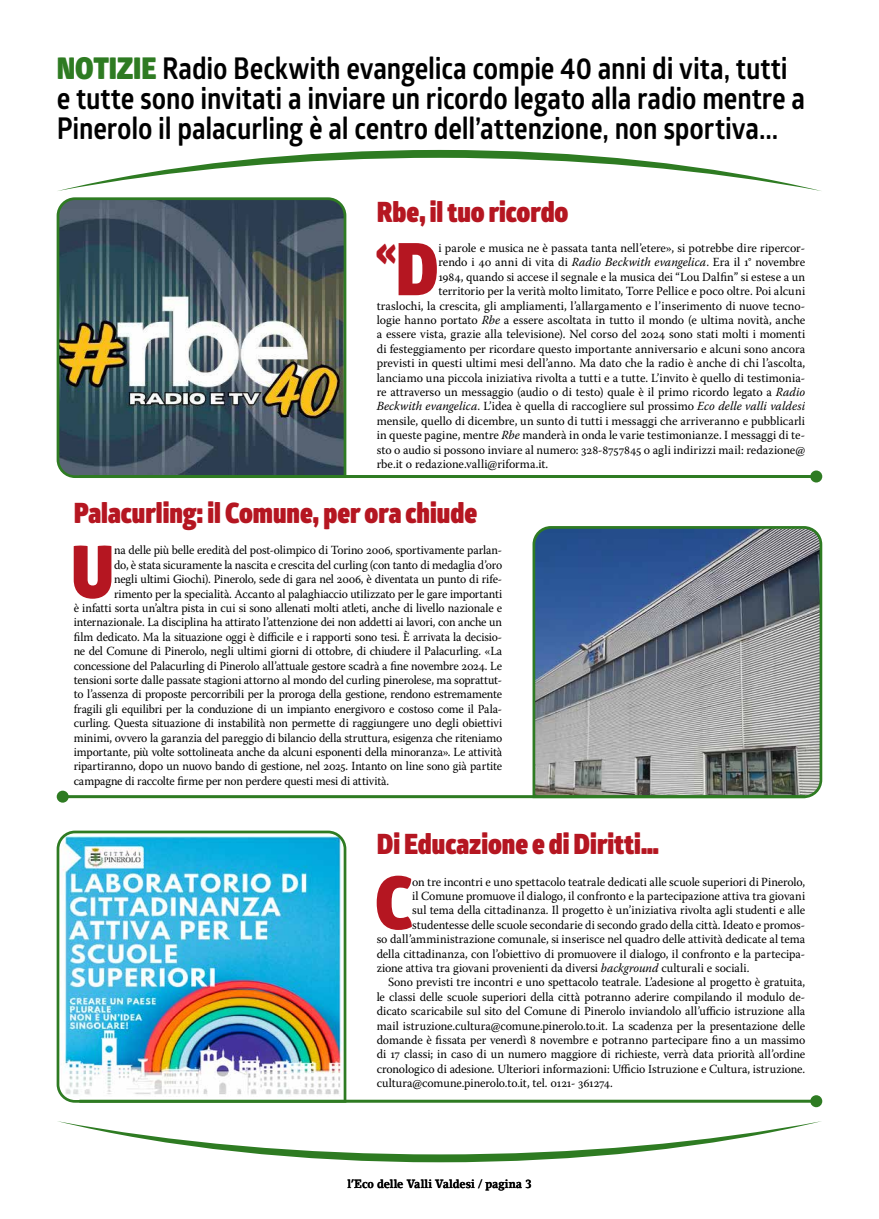
<style>
.page{position:relative;width:879px;height:1219px;background:#fff}
.page>*{position:absolute;margin:0;border:0;box-sizing:border-box;transform-origin:0 0}
.t1{font:900 72.4px "Glober";color:#b51621;scale:.88 1}
.t2{font:900 40.9px "Glober";color:#b51621;scale:.88 1}
.t3{font:700 30px/30px "Glober";letter-spacing:-.005em;color:#000;scale:.88 1}
.t4{font:900 28px "Glober";color:#b51621;scale:.88 1}
.t5{font:12.4px "Warnock Pro";letter-spacing:-.005em;color:#000;scale:.95 1}
.t6{font:12.4px "Warnock Pro";letter-spacing:-.005em;color:#000;scale:.96 1}
.t7{font:12.4px "Warnock Pro";letter-spacing:-.005em;color:#000}
.t8{font:italic 12.4px "Warnock Pro";letter-spacing:.005em;color:#000}
.t9{font:700 12px "Lino Letter Std";letter-spacing:-.005em;color:#000;scale:.88 1}
.s1{font-weight:900;color:#2e7b22}
.s2{font-size:72.4px}
.s3{font-style:italic}
.s4{font-style:normal}
</style>
<div class="page">
<svg style="left:58px;top:150px;width:763px;height:41px"></svg>
<svg style="left:58px;top:1121px;width:763px;height:41px"></svg>
<img style="left:56px;top:197px;width:291px;height:281px">
<hr style="left:79px;top:475px;width:737px;height:3px;background:#2e7b22">
<div style="left:810px;top:470px;width:12px;height:12px;background:#2e7b22;border-radius:50%"></div>
<svg style="left:531px;top:526px;width:292px;height:273px;background:#798592"></svg>
<hr style="left:63px;top:795px;width:742px;height:3px;background:#2e7b22">
<div style="left:57px;top:791px;width:12px;height:12px;background:#2e7b22;border-radius:50%"></div>
<img style="left:56px;top:830px;width:292px;height:273px">
<hr style="left:79px;top:1100px;width:737px;height:3px;background:#2e7b22">
<div style="left:810px;top:1095px;width:12px;height:12px;background:#2e7b22;border-radius:50%"></div>
<h3 class="t3" style="left:57px;top:53px;width:852px"><span class="s1">NOTIZIE</span> Radio Beckwith evangelica compie 40 anni di vita, tutti e tutte sono invitati a inviare un ricordo legato alla radio mentre a<br>Pinerolo il palacurling è al centro dell’attenzione, non sportiva...</h3>
<h3 class="t4" style="left:377px;top:191px;width:219px">Rbe, il tuo ricordo</h3>
<h2 class="t2" style="left:376px;top:219px;width:73px">«<span class="s2">D</span></h2>
<p class="t7" style="left:438px;top:240px;width:368px">i parole e musica ne è passata tanta nell’etere», si potrebbe dire ripercor-</p>
<p class="t7" style="left:438px;top:255px;width:368px">rendo i 40 anni di vita di <span class="s3">Radio Beckwith evangelica</span>. Era il 1° novembre</p>
<p class="t7" style="left:438px;top:269px;width:368px">1984, quando si accese il segnale e la musica dei “Lou Dalfin” si estese a un</p>
<p class="t7" style="left:438px;top:284px;width:368px">territorio per la verità molto limitato, Torre Pellice e poco oltre. Poi alcuni</p>
<p class="t7" style="left:377px;top:298px;width:430px">traslochi, la crescita, gli ampliamenti, l’allargamento e l’inserimento di nuove tecno-</p>
<p class="t7" style="left:377px;top:312px;width:430px">logie hanno portato <span class="s3">Rbe</span> a essere ascoltata in tutto il mondo (e ultima novità, anche</p>
<p class="t7" style="left:377px;top:327px;width:430px">a essere vista, grazie alla televisione). Nel corso del 2024 sono stati molti i momenti</p>
<p class="t7" style="left:377px;top:341px;width:430px">di festeggiamento per ricordare questo importante anniversario e alcuni sono ancora</p>
<p class="t7" style="left:377px;top:356px;width:430px">previsti in questi ultimi mesi dell’anno. Ma dato che la radio è anche di chi l’ascolta,</p>
<p class="t7" style="left:377px;top:370px;width:430px">lanciamo una piccola iniziativa rivolta a tutti e a tutte. L’invito è quello di testimonia-</p>
<p class="t7" style="left:377px;top:384px;width:430px">re attraverso un messaggio (audio o di testo) quale è il primo ricordo legato a <span class="s3">Radio</span></p>
<p class="t8" style="left:377px;top:399px;width:430px">Beckwith evangelica<span class="s4">. L’idea è quella di raccogliere sul prossimo</span> Eco delle valli valdesi</p>
<p class="t7" style="left:377px;top:413px;width:430px">mensile, quello di dicembre, un sunto di tutti i messaggi che arriveranno e pubblicarli</p>
<p class="t7" style="left:377px;top:428px;width:430px">in queste pagine, mentre <span class="s3">Rbe</span> manderà in onda le varie testimonianze. I messaggi di te-</p>
<p class="t7" style="left:377px;top:442px;width:430px">sto o audio si possono inviare al numero: 328-8757845 o agli indirizzi mail: redazione@</p>
<p class="t7" style="left:377px;top:456px;width:173px">rbe.it o redazione.valli@riforma.it.</p>
<h3 class="t4" style="left:74px;top:492px;width:460px">Palacurling: il Comune, per ora chiude</h3>
<h1 class="t1" style="left:71px;top:516px;width:50px">U</h1>
<p class="t5" style="left:114px;top:543px;width:410px">na delle più belle eredità del post-olimpico di Torino 2006, sportivamente parlan-</p>
<p class="t5" style="left:114px;top:557px;width:410px">do, è stata sicuramente la nascita e crescita del curling (con tanto di medaglia d’oro</p>
<p class="t5" style="left:114px;top:572px;width:410px">negli ultimi Giochi). Pinerolo, sede di gara nel 2006, è diventata un punto di rife-</p>
<p class="t5" style="left:114px;top:586px;width:410px">rimento per la specialità. Accanto al palaghiaccio utilizzato per le gare importanti</p>
<p class="t5" style="left:74px;top:600px;width:453px">è infatti sorta un’altra pista in cui si sono allenati molti atleti, anche di livello nazionale e</p>
<p class="t5" style="left:74px;top:615px;width:452px">internazionale. La disciplina ha attirato l’attenzione dei non addetti ai lavori, con anche un</p>
<p class="t5" style="left:74px;top:629px;width:452px">film dedicato. Ma la situazione oggi è difficile e i rapporti sono tesi. È arrivata la decisio-</p>
<p class="t5" style="left:74px;top:644px;width:453px">ne del Comune di Pinerolo, negli ultimi giorni di ottobre, di chiudere il Palacurling. «La</p>
<p class="t5" style="left:74px;top:658px;width:452px">concessione del Palacurling di Pinerolo all’attuale gestore scadrà a fine novembre 2024. Le</p>
<p class="t5" style="left:74px;top:672px;width:452px">tensioni sorte dalle passate stagioni attorno al mondo del curling pinerolese, ma soprattut-</p>
<p class="t5" style="left:74px;top:687px;width:452px">to l’assenza di proposte percorribili per la proroga della gestione, rendono estremamente</p>
<p class="t5" style="left:74px;top:701px;width:452px">fragili gli equilibri per la conduzione di un impianto energivoro e costoso come il Pala-</p>
<p class="t5" style="left:74px;top:716px;width:453px">curling. Questa situazione di instabilità non permette di raggiungere uno degli obiettivi</p>
<p class="t5" style="left:74px;top:730px;width:452px">minimi, ovvero la garanzia del pareggio di bilancio della struttura, esigenza che riteniamo</p>
<p class="t5" style="left:74px;top:744px;width:453px">importante, più volte sottolineata anche da alcuni esponenti della minoranza». Le attività</p>
<p class="t5" style="left:74px;top:759px;width:452px">ripartiranno, dopo un nuovo bando di gestione, nel 2025. Intanto on line sono già partite</p>
<p class="t5" style="left:74px;top:773px;width:334px">campagne di raccolte firme per non perdere questi mesi di attività.</p>
<h3 class="t4" style="left:377px;top:822px;width:323px">Di Educazione e di Diritti…</h3>
<h1 class="t1" style="left:375px;top:847px;width:43px">C</h1>
<p class="t6" style="left:412px;top:874px;width:411px">on tre incontri e uno spettacolo teatrale dedicati alle scuole superiori di Pinerolo,</p>
<p class="t6" style="left:412px;top:888px;width:411px">il Comune promuove il dialogo, il confronto e la partecipazione attiva tra giovani</p>
<p class="t6" style="left:412px;top:903px;width:411px">sul tema della cittadinanza. Il progetto è un’iniziativa rivolta agli studenti e alle</p>
<p class="t6" style="left:412px;top:917px;width:411px">studentesse delle scuole secondarie di secondo grado della città. Ideato e promos-</p>
<p class="t6" style="left:377px;top:932px;width:448px">so dall’amministrazione comunale, si inserisce nel quadro delle attività dedicate al tema</p>
<p class="t6" style="left:377px;top:946px;width:448px">della cittadinanza, con l’obiettivo di promuovere il dialogo, il confronto e la partecipa-</p>
<p class="t6" style="left:377px;top:960px;width:390px">zione attiva tra giovani provenienti da diversi <span class="s3">background</span> culturali e sociali.</p>
<p class="t6" style="left:388px;top:975px;width:436px">Sono previsti tre incontri e uno spettacolo teatrale. L’adesione al progetto è gratuita,</p>
<p class="t6" style="left:377px;top:989px;width:448px">le classi delle scuole superiori della città potranno aderire compilando il modulo de-</p>
<p class="t6" style="left:377px;top:1004px;width:448px">dicato scaricabile sul sito del Comune di Pinerolo inviandolo all’ufficio istruzione alla</p>
<p class="t6" style="left:377px;top:1018px;width:448px">mail istruzione.cultura@comune.pinerolo.to.it. La scadenza per la presentazione delle</p>
<p class="t6" style="left:377px;top:1032px;width:448px">domande è fissata per venerdì 8 novembre e potranno partecipare fino a un massimo</p>
<p class="t6" style="left:377px;top:1047px;width:448px">di 17 classi; in caso di un numero maggiore di richieste, verrà data priorità all’ordine</p>
<p class="t6" style="left:377px;top:1061px;width:448px">cronologico di adesione. Ulteriori informazioni: Ufficio Istruzione e Cultura, istruzione.</p>
<p class="t6" style="left:377px;top:1076px;width:247px">cultura@comune.pinerolo.to.it, tel. 0121- 361274.</p>
<p class="t9" style="left:347px;top:1176px;width:211px">l’Eco delle Valli Valdesi / pagina 3</p>
</div>
